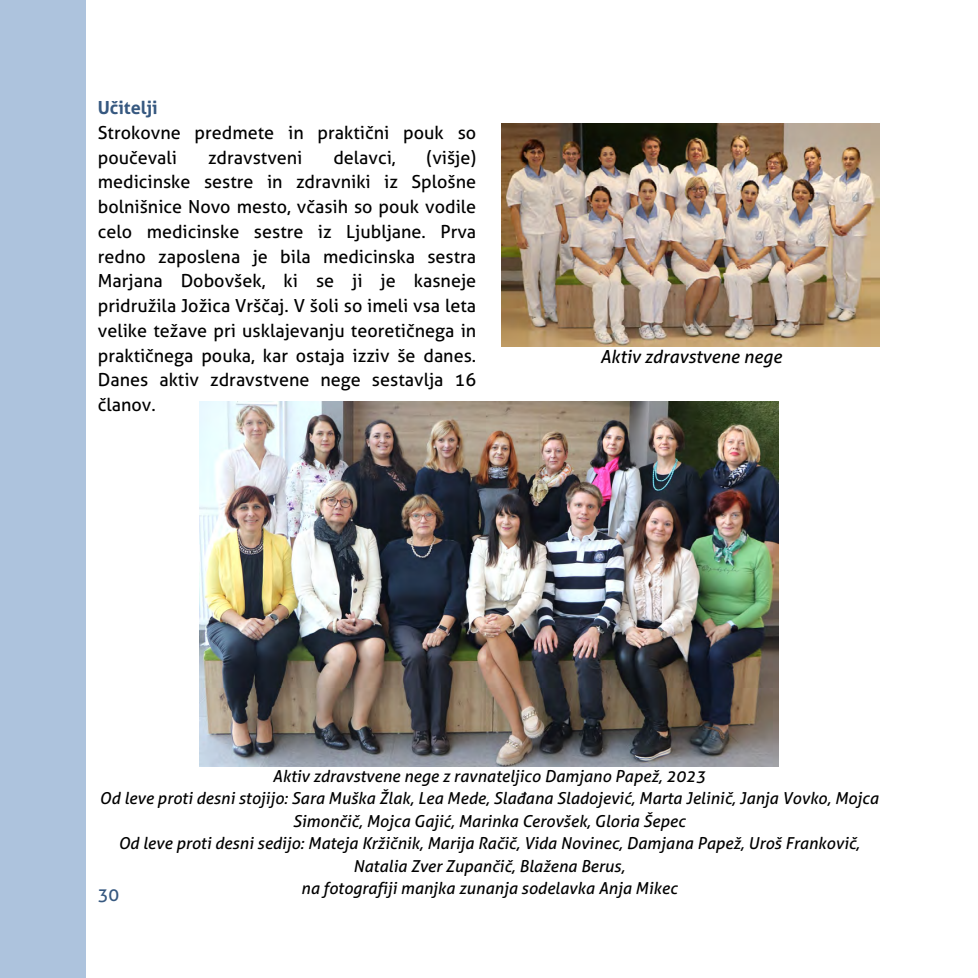
<style>
.page{position:relative;width:978px;height:978px;background:#fff}
.page>*{position:absolute;margin:0;border:0;box-sizing:border-box;transform-origin:0 0}
.t1{font:18px/24.8px "Aller";color:#000}
.t2{font:italic 18px "Aller";color:#000}
.t3{font:700 18px "Aller";color:#365880}
.t4{font:18px "Aller";color:#365880}
.t5{font:italic 16.5px/22.5px "Aller";color:#000;text-align:center}
</style>
<div class="page">
<div style="left:0;top:0;width:85px;height:977px;background:#adc3dd"></div>
<img style="left:200px;top:402px;width:578px;height:364px">
<img style="left:502px;top:124px;width:377px;height:222px">
<p class="t3" style="left:98px;top:97px;width:62px">Učitelji</p>
<p class="t1" style="left:98px;top:120px;width:380px">Strokovne predmete in praktični pouk so poučevali</p>
<p class="t1" style="left:98px;top:145px;width:380px;text-align:justify;text-indent:329px">(višje) medicinske sestre in zdravniki iz Splošne bolnišnice Novo mesto, včasih so pouk vodile celo medicinske sestre iz Ljubljane. Prva redno zaposlena je bila medicinska sestra Marjana Dobovšek, ki se ji je kasneje pridružila Jožica Vrščaj. V šoli so imeli vsa leta velike težave pri usklajevanju teoretičnega in praktičnega pouka, kar ostaja izziv še danes.<br>Danes aktiv zdravstvene nege sestavlja 16 članov.</p>
<p class="t1" style="left:208px;top:145px;width:96px">zdravstveni</p>
<p class="t1" style="left:333px;top:145px;width:64px">delavci,</p>
<p class="t2" style="left:600px;top:346px;width:183px">Aktiv zdravstvene nege</p>
<p class="t5" style="left:272px;top:764px;width:434px">Aktiv zdravstvene nege z ravnateljico Damjano Papež, 2023</p>
<p class="t5" style="left:100px;top:787px;width:780px">Od leve proti desni stojijo: Sara Muška Žlak, Lea Mede, Slađana Sladojević, Marta Jelinič, Janja Vovko, Mojca<br>Simončič, Mojca Gajić, Marinka Cerovšek, Gloria Šepec</p>
<p class="t5" style="left:118px;top:832px;width:743px">Od leve proti desni sedijo: Mateja Kržičnik, Marija Račič, Vida Novinec, Damjana Papež, Uroš Frankovič,<br>Natalia Zver Zupančič, Blažena Berus,</p>
<p class="t5" style="left:301px;top:877px;width:378px">na fotografiji manjka zunanja sodelavka Anja Mikec</p>
<p class="t4" style="left:98px;top:884px;width:23px">30</p>
</div>
